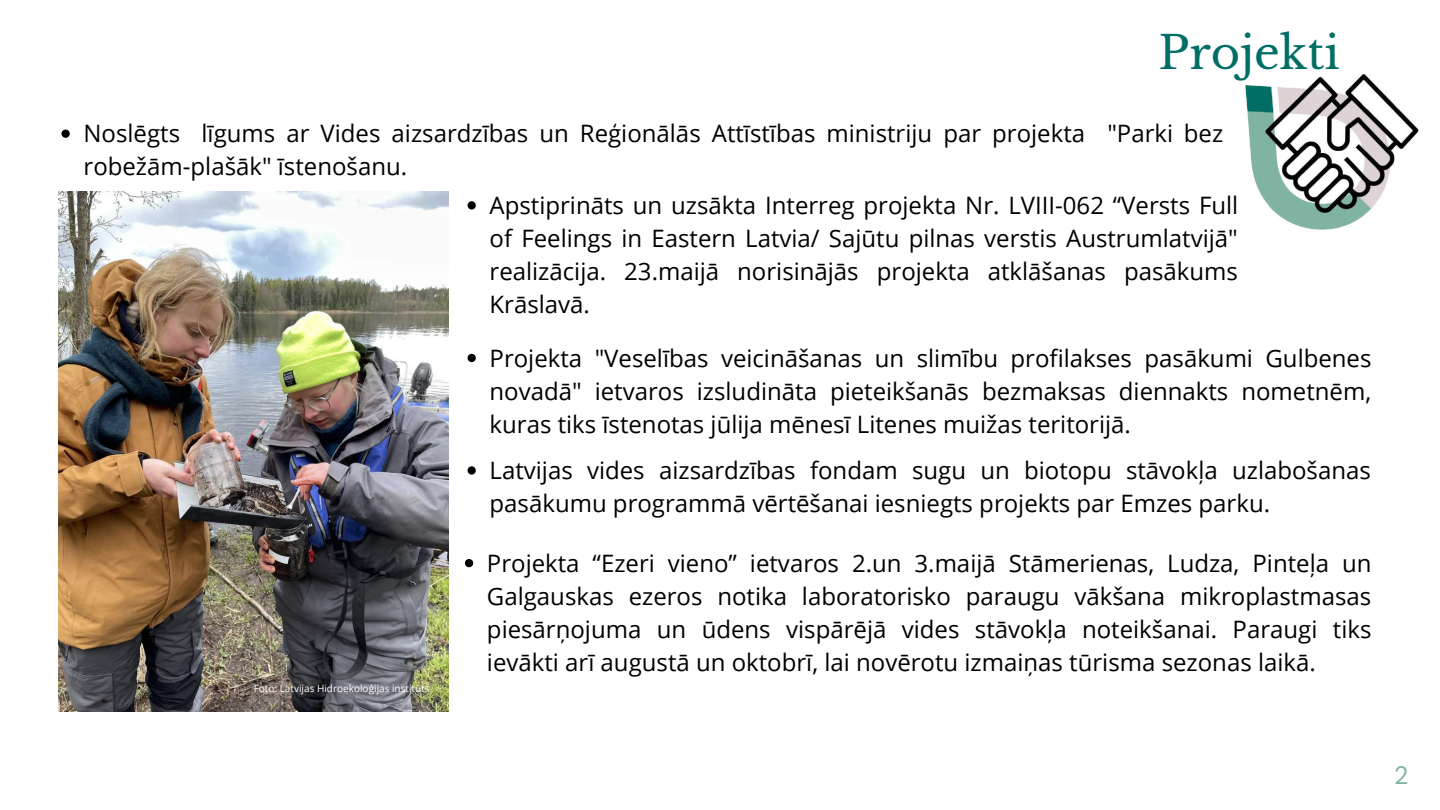
<style>
.page{position:relative;width:1440px;height:810px;background:#fff}
.page>*{position:absolute;margin:0;border:0;box-sizing:border-box;transform-origin:0 0}
.t1{font:45px "Libre Baskerville";color:#006e64}
.t2{font:25px "DM Sans";color:#82b4a3}
.t3{font:24px/33px "Open Sans";color:#000;text-align:justify}
.t4{font:10px "Open Sans";color:#fff}
</style>
<div class="page">
<img style="left:1245px;top:74px;width:174px;height:156px">
<img style="left:59px;top:192px;width:390px;height:519px">
<svg style="left:468px;top:354px;width:8px;height:8px"></svg>
<svg style="left:468px;top:466px;width:8px;height:9px"></svg>
<svg style="left:62px;top:130px;width:8px;height:8px"></svg>
<svg style="left:465px;top:559px;width:8px;height:8px"></svg>
<svg style="left:468px;top:201px;width:8px;height:8px"></svg>
<h1 class="t1" style="left:1159px;top:26px;width:183px">Projekti</h1>
<p class="t3" style="left:84px;top:116px;width:1141px">Noslēgts līgums ar Vides aizsardzības un Reģionālās Attīstības ministriju par projekta "Parki bez robežām-plašāk" īstenošanu.</p>
<p class="t3" style="left:490px;top:188px;width:750px">Apstiprināts un uzsākta Interreg projekta Nr. LVIII-062 “Versts Full of Feelings in Eastern Latvia/ Sajūtu pilnas verstis Austrumlatvijā" realizācija. 23.maijā norisinājās projekta atklāšanas pasākums Krāslavā.</p>
<p class="t3" style="left:490px;top:341px;width:883px">Projekta "Veselības veicināšanas un slimību profilakses pasākumi Gulbenes novadā" ietvaros izsludināta pieteikšanās bezmaksas diennakts nometnēm, kuras tiks īstenotas jūlija mēnesī Litenes muižas teritorijā.</p>
<p class="t3" style="left:490px;top:453px;width:883px">Latvijas vides aizsardzības fondam sugu un biotopu stāvokļa uzlabošanas pasākumu programmā vērtēšanai iesniegts projekts par Emzes parku.</p>
<p class="t4" style="left:254px;top:681px;width:177px">Foto: Latvijas Hidroekoloģijas institūts</p>
<p class="t3" style="left:487px;top:546px;width:886px">Projekta “Ezeri vieno” ietvaros 2.un 3.maijā Stāmerienas, Ludza, Pinteļa un Galgauskas ezeros notika laboratorisko paraugu vākšana mikroplastmasas piesārņojuma un ūdens vispārējā vides stāvokļa noteikšanai. Paraugi tiks ievākti arī augustā un oktobrī, lai novērotu izmaiņas tūrisma sezonas laikā.</p>
<p class="t2" style="left:1394px;top:759px;width:16px">2</p>
</div>
